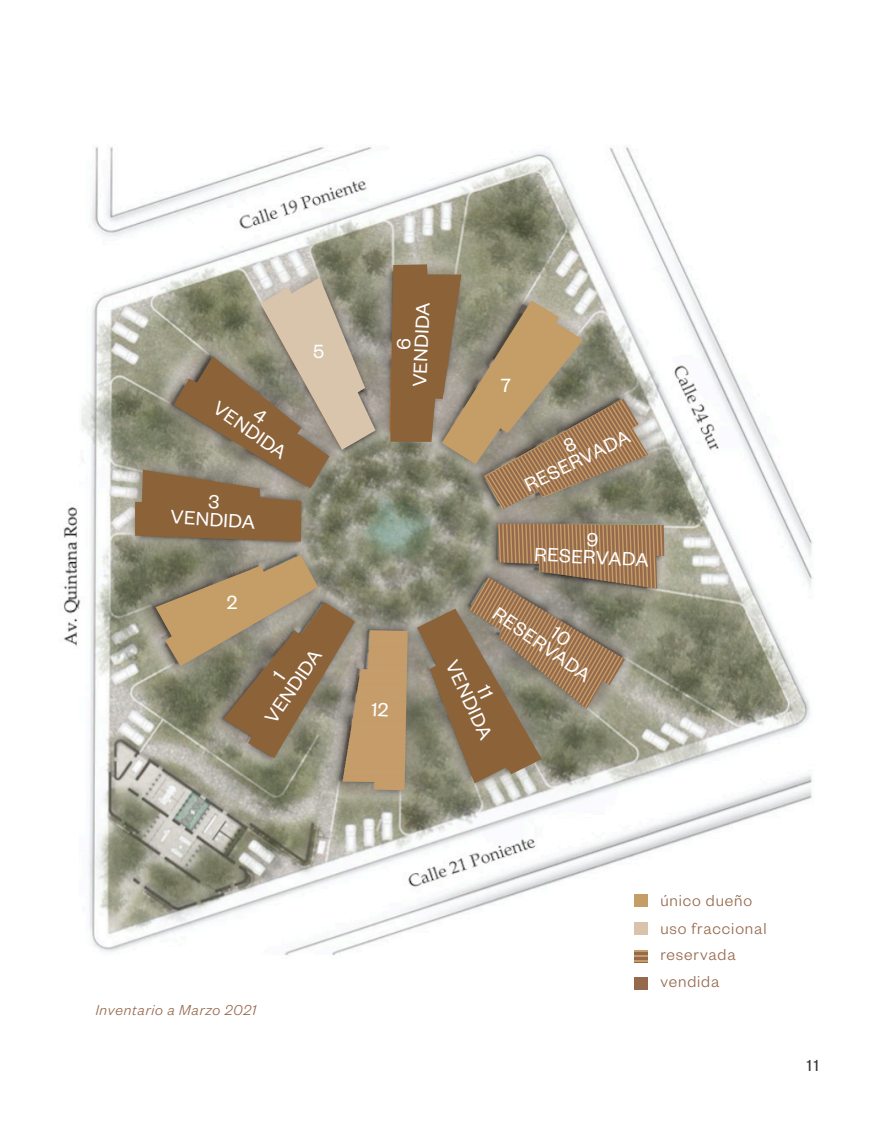
<style>
.page{position:relative;width:882px;height:1134px;background:#fff}
.page>*{position:absolute;margin:0;border:0;box-sizing:border-box;transform-origin:0 0}
.t1{font:21px/17.5px "Founders Grotesk";color:#fff;text-align:center}
.t2{font:300 17.5px/26.9px "Founders Grotesk";letter-spacing:.05em;color:#96694d}
.t3{font:17.5px "Founders Grotesk";color:#343434}
.t4{font:italic 300 15.75px "Founders Grotesk";letter-spacing:.05em;color:#96694d}
</style>
<div class="page">
<img style="left:63px;top:147px;width:750px;height:809px">
<svg style="left:135px;top:278px;width:241px;height:264px;background:#9a8c73"></svg>
<hr style="left:343px;top:790px;width:65px;height:1px;background:#c49e66">
<svg style="left:390px;top:264px;width:258px;height:245px;background:#a19074"></svg>
<svg style="left:417px;top:524px;width:247px;height:259px;background:#95846b"></svg>
<div style="left:634px;top:894px;width:14px;height:13px;background:#c49e66"></div>
<div style="left:634px;top:922px;width:14px;height:13px;background:#d9c4ab"></div>
<div style="left:634px;top:950px;width:14px;height:13px;background:#c49e66"></div>
<div style="left:634px;top:977px;width:14px;height:13px;background:#96694d"></div>
<svg style="left:634px;top:952px;width:13px;height:8px"></svg>
<svg style="left:156px;top:555px;width:252px;height:235px;background:#9b8b6e"></svg>
<p class="t1" style="left:231px;top:384px;width:86px;rotate:35deg">4<br>VENDIDA</p>
<p class="t1" style="left:173px;top:489px;width:86px;rotate:4deg">3<br>VENDIDA</p>
<p class="t1" style="left:313px;top:341px;width:13px">5</p>
<p class="t1" style="left:227px;top:593px;width:12px">2</p>
<p class="t1" style="left:247px;top:705px;width:86px;rotate:-55deg">1<br>VENDIDA</p>
<p class="t4" style="left:96px;top:1001px;width:162px">Inventario a Marzo 2021</p>
<p class="t1" style="left:393px;top:386px;width:86px;rotate:-88deg">6<br>VENDIDA</p>
<p class="t1" style="left:501px;top:376px;width:12px">7</p>
<p class="t1" style="left:514px;top:461px;width:116px;rotate:-26deg">8<br>RESERVADA</p>
<p class="t1" style="left:536px;top:527px;width:116px;rotate:3deg">9<br>RESERVADA</p>
<p class="t1" style="left:511px;top:589px;width:116px;text-align:left;text-indent:59px;rotate:35deg">10<br>RESERVADA</p>
<p class="t1" style="left:476px;top:650px;width:86px;rotate:65deg">11<br>VENDIDA</p>
<p class="t2" style="left:660px;top:886px;width:93px">único dueño</p>
<p class="t2" style="left:660px;top:914px;width:108px">uso fraccional reservada vendida</p>
<p class="t3" style="left:807px;top:1055px;width:14px">11</p>
</div>
